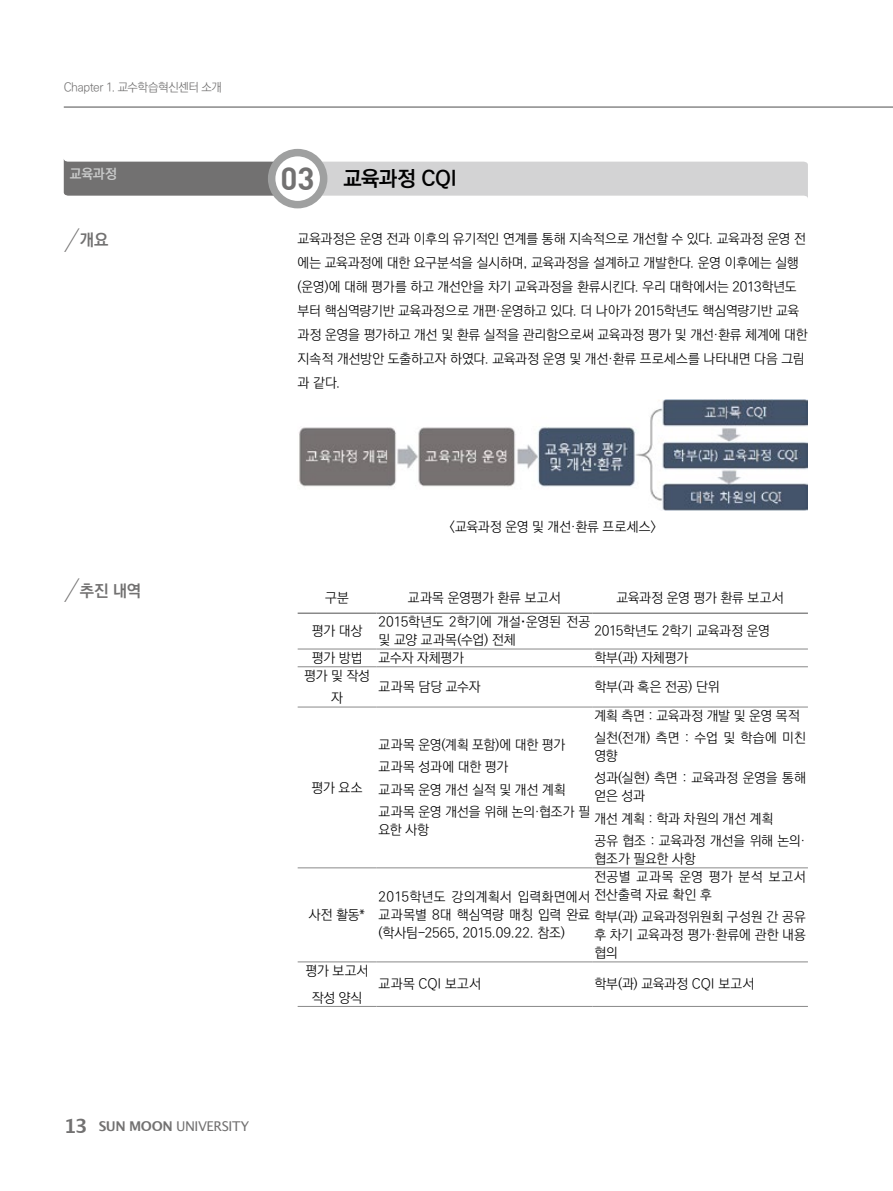
<style>
.page{position:relative;width:893px;height:1191px;background:#fff}
.page>*{position:absolute;margin:0;border:0;box-sizing:border-box;transform-origin:0 0}
.t1{font:31.5px "Dinbol";color:#727171}
.t2{font:21px "Ko Pub Dotum PB";letter-spacing:-.015em;color:#000}
.t3{font:16.5px "Ko Pub Dotum PB";color:#727171}
.t4{font:13.5px/22.2px "Ko Pub Dotum PL";letter-spacing:-.005em;color:#000}
.t5{font:13.5px/18px "Ko Pub Dotum PL";letter-spacing:.03em;color:#000}
.t6{font:13.5px "Lucida Grande";letter-spacing:-.03em;color:#727171}
.t7{font:13.5px "Ko Pub Dotum PL";letter-spacing:-.025em;color:#000}
.t8{font:13.5px "Ko Pub Dotum PL";letter-spacing:.025em;color:#000}
.t9{font:13.5px "Ko Pub Dotum PB";color:#c9caca}
.t10{font:12px "Ko Pub Dotum PL";letter-spacing:-.035em;color:#727171}
.s1{font-family:"Ko Pub Dotum PL";font-style:italic;font-size:24.75px}
.s2{font-weight:700;font-size:19.5px}
.s3{font-weight:700}
.s4{font-family:"Ko Pub Dotum PB"}
</style>
<div class="page">
<hr style="left:64px;top:106px;width:829px;height:2px;background:#898989">
<svg style="left:64px;top:158px;width:744px;height:41px;background:#c2c2c2"></svg>
<div style="left:272px;top:153px;width:52px;height:52px;background:#fff;border-radius:50%"></div>
<div style="left:268px;top:149px;width:59px;height:59px;border:8px solid #9fa0a0;border-radius:50%"></div>
<img style="left:299px;top:400px;width:509px;height:110px">
<hr style="left:298px;top:649px;width:78px;height:1px;background:#898989">
<hr style="left:376px;top:649px;width:216px;height:1px;background:#898989">
<hr style="left:592px;top:649px;width:216px;height:1px;background:#898989">
<hr style="left:298px;top:666px;width:78px;height:1px;background:#898989">
<hr style="left:376px;top:666px;width:216px;height:1px;background:#898989">
<hr style="left:592px;top:666px;width:216px;height:1px;background:#898989">
<hr style="left:298px;top:707px;width:78px;height:1px;background:#898989">
<hr style="left:376px;top:707px;width:216px;height:1px;background:#898989">
<hr style="left:592px;top:707px;width:216px;height:1px;background:#898989">
<hr style="left:298px;top:867px;width:78px;height:1px;background:#898989">
<hr style="left:376px;top:867px;width:216px;height:1px;background:#898989">
<hr style="left:592px;top:867px;width:216px;height:1px;background:#898989">
<hr style="left:298px;top:961px;width:78px;height:1px;background:#898989">
<hr style="left:376px;top:961px;width:216px;height:1px;background:#898989">
<hr style="left:592px;top:961px;width:216px;height:1px;background:#898989">
<hr style="left:298px;top:1006px;width:78px;height:1px;background:#898989">
<hr style="left:376px;top:1006px;width:216px;height:1px;background:#898989">
<hr style="left:592px;top:1006px;width:216px;height:1px;background:#898989">
<hr style="left:298px;top:612px;width:78px;height:2px;background:#898989">
<hr style="left:376px;top:612px;width:216px;height:2px;background:#898989">
<hr style="left:592px;top:612px;width:216px;height:2px;background:#898989">
<p class="t10" style="left:64px;top:82px;width:160px">Chapter 1. 교수학습혁신센터 소개</p>
<p class="t9" style="left:70px;top:167px;width:49px">교육과정</p>
<h2 class="t2" style="left:344px;top:168px;width:115px">교육과정 CQI</h2>
<h1 class="t1" style="left:281px;top:158px;width:36px">03</h1>
<p class="t3" style="left:65px;top:232px;width:45px"><span class="s1">/</span>개요</p>
<p class="t4" style="left:298px;top:227px;width:511px;line-height:24px">교육과정은 운영 전과 이후의 유기적인 연계를 통해 지속적으로 개선할 수 있다. 교육과정 운영 전 에는 교육과정에 대한 요구분석을 실시하며, 교육과정을 설계하고 개발한다. 운영 이후에는 실행 (운영)에 대해 평가를 하고 개선안을 차기 교육과정을 환류시킨다. 우리 대학에서는 2013학년도 부터 핵심역량기반 교육과정으로 개편·운영하고 있다. 더 나아가 2015학년도 핵심역량기반 교육 과정 운영을 평가하고 개선 및 환류 실적을 관리함으로써 교육과정 평가 및 개선·환류 체계에 대한 지속적 개선방안 도출하고자 하였다. 교육과정 운영 및 개선·환류 프로세스를 나타내면 다음 그림 과 같다.</p>
<p class="t3" style="left:65px;top:582px;width:77px"><span class="s1">/</span>추진 내역</p>
<p class="t6" style="left:64px;top:1118px;width:187px"><span class="s2">13</span> <span class="s3">SUN MOON</span> UNIVERSITY</p>
<p class="t4" style="left:449px;top:516px;width:208px">&lt;교육과정 운영 및 개선·환류 프로세스&gt;</p>
<p class="t4" style="left:325px;top:587px;width:25px">구분</p>
<p class="t4" style="left:408px;top:587px;width:154px">교과목 운영평가 환류 보고서</p>
<p class="t4" style="left:616px;top:587px;width:169px">교육과정 운영 평가 환류 보고서</p>
<p class="t4" style="left:312px;top:620px;width:52px">평가 대상</p>
<p class="t4" style="left:379px;top:613px;width:213px;line-height:18px">2015학년도 2학기에 개설<span class="s4">·</span>운영된 전공 및 교양 교과목(수업) 전체</p>
<p class="t7" style="left:594px;top:624px;width:177px">2015학년도 2학기 교육과정 운영</p>
<p class="t4" style="left:312px;top:647px;width:154px">평가 방법 교수자 자체평가</p>
<p class="t4" style="left:594px;top:647px;width:95px">학부(과) 자체평가</p>
<p class="t4" style="left:304px;top:665px;width:67px;text-align:center">평가 및 작성 자</p>
<p class="t4" style="left:379px;top:676px;width:104px">교과목 담당 교수자</p>
<p class="t4" style="left:594px;top:676px;width:127px">학부(과 혹은 전공) 단위</p>
<p class="t4" style="left:312px;top:777px;width:53px">평가 요소</p>
<p class="t4" style="left:309px;top:904px;width:58px">사전 활동*</p>
<p class="t4" style="left:305px;top:957px;width:65px;line-height:26.7px;text-align:center">평가 보고서 작성 양식</p>
<p class="t4" style="left:594px;top:705px;width:213px">계획 측면 : 교육과정 개발 및 운영 목적 실천(전개) 측면 : 수업 및 학습에 미친</p>
<p class="t4" style="left:594px;top:745px;width:213px">영향<br>성과(실현) 측면 : 교육과정 운영을 통해</p>
<p class="t4" style="left:594px;top:785px;width:213px">얻은 성과<br>개선 계획 : 학과 차원의 개선 계획<br>공유 협조 : 교육과정 개선을 위해 논의·</p>
<p class="t4" style="left:594px;top:848px;width:103px">협조가 필요한 사항</p>
<p class="t4" style="left:379px;top:734px;width:213px">교과목 운영(계획 포함)에 대한 평가 교과목 성과에 대한 평가<br>교과목 운영 개선 실적 및 개선 계획 교과목 운영 개선을 위해 논의·협조가 필</p>
<p class="t4" style="left:379px;top:819px;width:52px">요한 사항</p>
<p class="t5" style="left:594px;top:868px;width:213px">전공별 교과목 운영 평가 분석 보고서 전산출력 자료 확인 후</p>
<p class="t4" style="left:594px;top:908px;width:213px;line-height:18px;text-align:justify">학부(과) 교육과정위원회 구성원 간 공유 후 차기 교육과정 평가·환류에 관한 내용 협의</p>
<p class="t4" style="left:379px;top:888px;width:213px;line-height:18px;text-align:justify">2015학년도 강의계획서 입력화면에서 교과목별 8대 핵심역량 매칭 입력 완료 (학사팀-2565, 2015.09.22. 참조)</p>
<p class="t8" style="left:379px;top:977px;width:104px">교과목 CQI 보고서</p>
<p class="t4" style="left:594px;top:973px;width:162px">학부(과) 교육과정 CQI 보고서</p>
</div>
